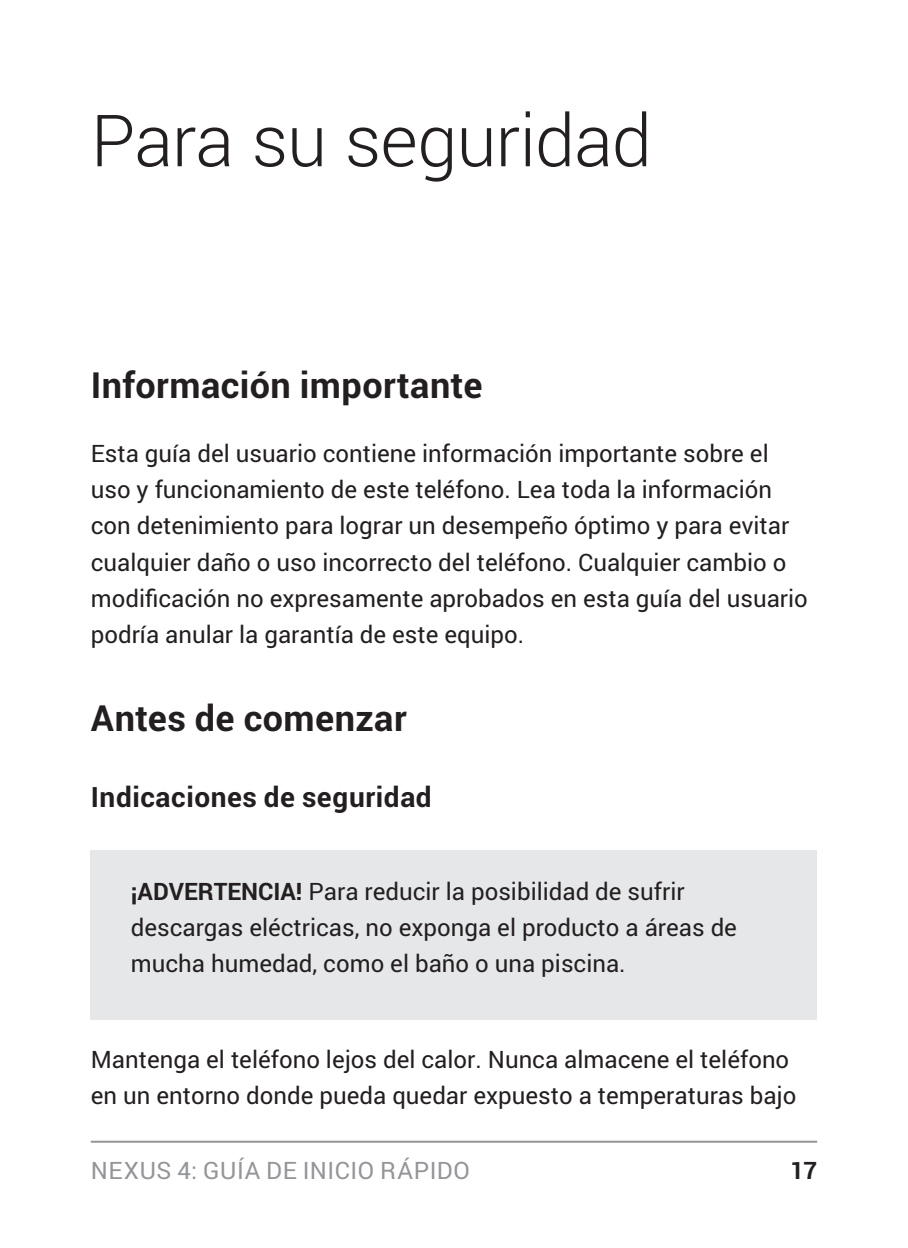
<style>
.page{position:relative;width:908px;height:1248px;background:#fff}
.page>*{position:absolute;margin:0;border:0;box-sizing:border-box;transform-origin:0 0}
.t1{font:300 72px "Roboto";letter-spacing:-.015em;color:#231f20}
.t2{font:700 36px "Roboto";letter-spacing:.01em;color:#231f20}
.t3{font:700 28px "Roboto";letter-spacing:.02em;color:#231f20}
.t4{font:24px/36px "Roboto";color:#231f20}
.t5{font:24px "Roboto";letter-spacing:.025em;color:#939598}
.t6{font:700 24px "Roboto";color:#231f20}
.s1{font-weight:700}
</style>
<div class="page">
<hr style="left:91px;top:1140px;width:725px;height:2px;background:#939598">
<div style="left:91px;top:850px;width:725px;height:169px;background:#e6e7e9"></div>
<h1 class="t1" style="left:91px;top:91px;width:562px">Para su seguridad</h1>
<h2 class="t2" style="left:91px;top:360px;width:393px">Información importante</h2>
<p class="t4" style="left:91px;top:435px;width:718px">Esta guía del usuario contiene información importante sobre el uso y funcionamiento de este teléfono. Lea toda la información con detenimiento para lograr un desempeño óptimo y para evitar cualquier daño o uso incorrecto del teléfono. Cualquier cambio o modificación no expresamente aprobados en esta guía del usuario podría anular la garantía de este equipo.</p>
<h2 class="t2" style="left:91px;top:692px;width:317px">Antes de comenzar</h2>
<p class="t3" style="left:91px;top:776px;width:342px">Indicaciones de seguridad</p>
<p class="t4" style="left:131px;top:872px;width:607px;text-indent:110px"><span class="s1">NCIA!</span> Para reducir la posibilidad de sufrir descargas eléctricas, no exponga el producto a áreas de mucha humedad, como el baño o una piscina.</p>
<p class="t6" style="left:131px;top:874px;width:68px">¡ADVERTE</p>
<p class="t4" style="left:91px;top:1040px;width:706px">Mantenga el teléfono lejos del calor. Nunca almacene el teléfono en un entorno donde pueda quedar expuesto a temperaturas bajo</p>
<p class="t5" style="left:91px;top:1153px;width:380px">Nexus 4: guía de in icio rápido</p>
<p class="t6" style="left:790px;top:1153px;width:13px">17</p>
</div>
